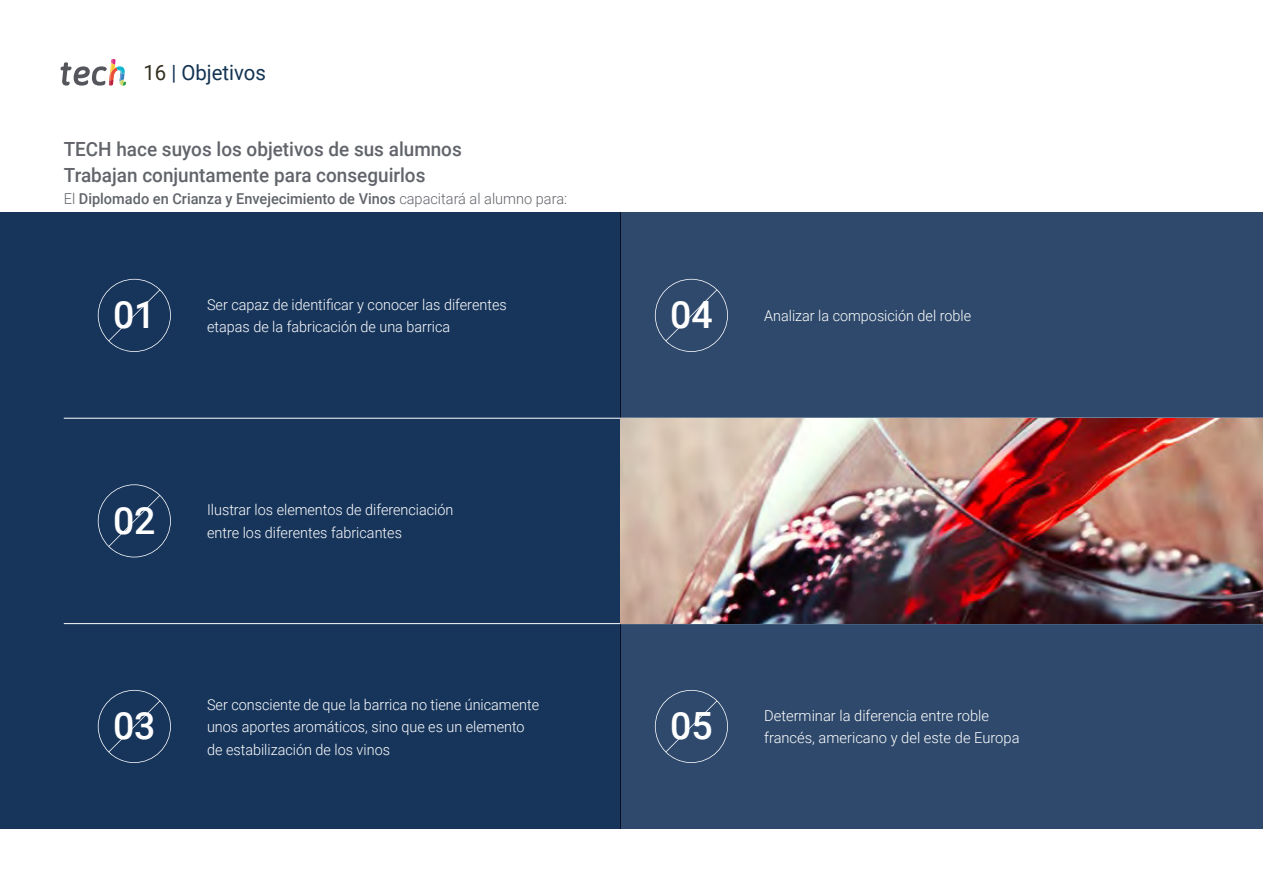
<style>
.page{position:relative;width:1263px;height:893px;background:#fff}
.page>*{position:absolute;margin:0;border:0;box-sizing:border-box;transform-origin:0 0}
.t1{font:500 37.5px "Roboto";color:#fff}
.t2{font:21px "Roboto";color:#123352}
.t3{font:500 19.5px/25.5px "Roboto";color:#61646a}
.t4{font:300 15px/22.5px "Roboto";color:#fff;scale:.96 1}
.t5{font:500 15px "Roboto";color:#61646a}
.t6{font:300 15px/22.5px "Roboto";color:#fff}
.s1{color:#312e20}
.s2{font-weight:300}
</style>
<div class="page">
<div style="left:0;top:213px;width:621px;height:616px;background:#17355b"></div>
<div style="left:621px;top:213px;width:642px;height:616px;background:#2e496b"></div>
<svg style="left:98px;top:279px;width:73px;height:73px"></svg>
<svg style="left:98px;top:484px;width:73px;height:73px"></svg>
<svg style="left:98px;top:690px;width:73px;height:73px"></svg>
<svg style="left:655px;top:279px;width:73px;height:73px"></svg>
<hr style="left:64px;top:418px;width:1199px;height:1px;background:#fff">
<hr style="left:64px;top:623px;width:1199px;height:1px;background:#fff">
<img style="left:621px;top:418px;width:642px;height:206px">
<svg style="left:655px;top:690px;width:73px;height:73px"></svg>
<svg style="left:61px;top:59px;width:65px;height:27px"></svg>
<h2 class="t2" style="left:144px;top:57px;width:124px"><span class="s1">16</span> | Objetivos</h2>
<h3 class="t3" style="left:64px;top:136px;width:400px">TECH hace suyos los objetivos de sus alumnos<br>Trabajan conjuntamente para conseguirlos</h3>
<p class="t5" style="left:64px;top:188px;width:505px"><span class="s2">El</span> Diplomado en Crianza y Envejecimiento de Vinos <span class="s2">capacitará al alumno para:</span></p>
<h1 class="t1" style="left:113px;top:288px;width:44px">01</h1>
<p class="t4" style="left:207px;top:293px;width:314px">Ser capaz de identificar y conocer las diferentes etapas de la fabricación de una barrica</p>
<h1 class="t1" style="left:113px;top:494px;width:44px">02</h1>
<p class="t4" style="left:207px;top:498px;width:258px">Ilustrar los elementos de diferenciación entre los diferentes fabricantes</p>
<h1 class="t1" style="left:113px;top:699px;width:44px">03</h1>
<p class="t4" style="left:207px;top:692px;width:347px">Ser consciente de que la barrica no tiene únicamente unos aportes aromáticos, sino que es un elemento de estabilización de los vinos</p>
<h1 class="t1" style="left:670px;top:288px;width:44px">04</h1>
<p class="t4" style="left:764px;top:304px;width:217px">Analizar la composición del roble</p>
<h1 class="t1" style="left:670px;top:699px;width:44px">05</h1>
<p class="t6" style="left:764px;top:704px;width:257px">Determinar la diferencia entre roble francés, americano y del este de Europa</p>
</div>
